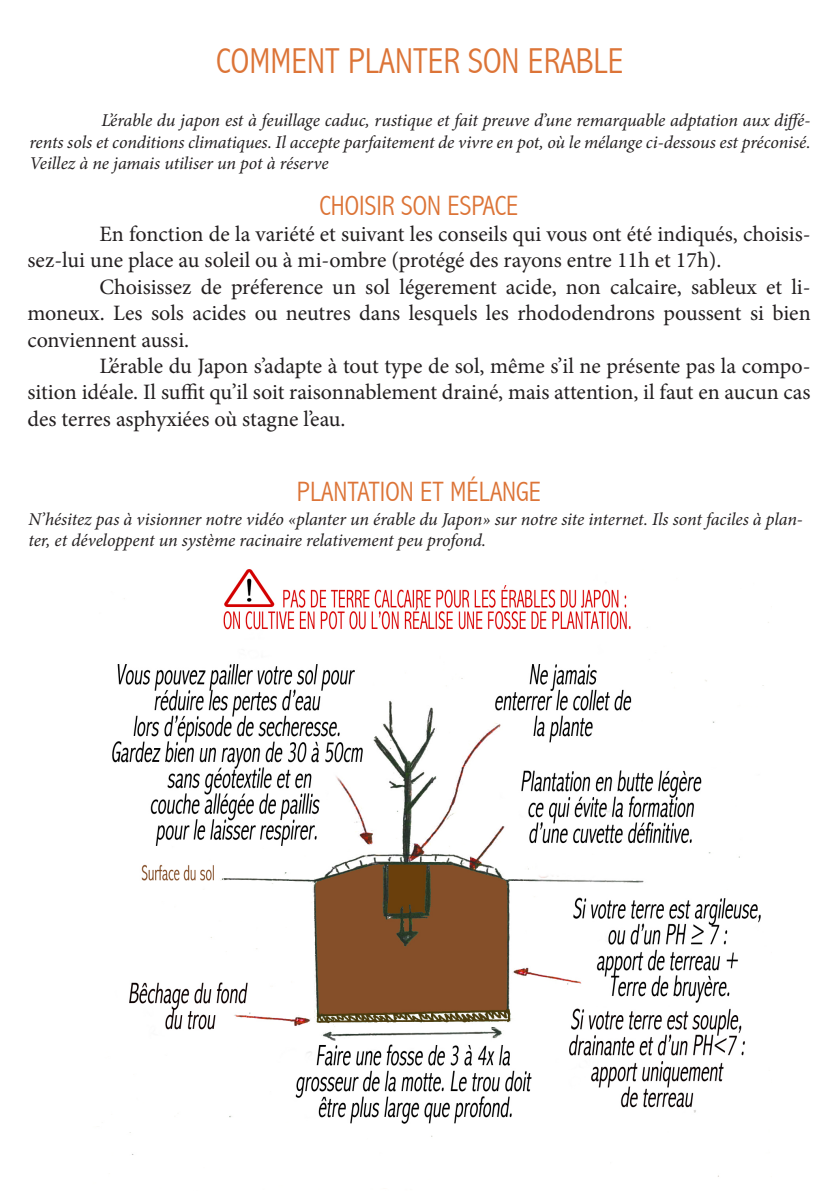
<style>
.page{position:relative;width:840px;height:1191px;background:#fff}
.page>*{position:absolute;margin:0;border:0;box-sizing:border-box;transform-origin:0 0}
.t1{font:300 condensed 36px "Abadi";color:#dc7437}
.t2{font:300 condensed 28px "Abadi";color:#dc7437}
.t3{font:22px/26.4px "Minion Pro";color:#231f20;text-align:justify}
.t4{font:italic 18px/21.6px "Minion Pro";letter-spacing:-.01em;color:#231f20;text-align:justify}
</style>
<div class="page">
<img style="left:112px;top:569px;width:657px;height:608px">
<p class="t1" style="left:216px;top:40px;width:408px">COMMENT PLANTER SON ERABLE</p>
<p class="t4" style="left:29px;top:109px;width:782px;text-indent:72px">L’érable du japon est à feuillage caduc, rustique et fait preuve d’une remarquable adptation aux diffé&shy;rents sols et conditions climatiques. Il accepte parfaitement de vivre en pot, où le mélange ci-dessous est préconisé.<br>Veillez à ne jamais utiliser un pot à réserve</p>
<p class="t2" style="left:319px;top:189px;width:200px">CHOISIR SON ESPACE</p>
<p class="t3" style="left:27px;top:221px;width:784px;text-indent:72px">En fonction de la variété et suivant les conseils qui vous ont été indiqués, choisis&shy;sez-lui une place au soleil ou à mi-ombre (protégé des rayons entre 11h et 17h).</p>
<p class="t3" style="left:27px;top:274px;width:784px;text-indent:72px">Choisissez de préference un sol légerement acide, non calcaire, sableux et li&shy;moneux. Les sols acides ou neutres dans lesquels les rhododendrons poussent si bien conviennent aussi.</p>
<p class="t3" style="left:27px;top:353px;width:784px;text-indent:72px">L’érable du Japon s’adapte à tout type de sol, même s’il ne présente pas la compo&shy;sition idéale. Il suffit qu’il soit raisonnablement drainé, mais attention, il faut en aucun cas des terres asphyxiées où stagne l’eau.</p>
<p class="t2" style="left:297px;top:475px;width:245px">PLANTATION ET MÉLANGE</p>
<p class="t4" style="left:28px;top:508px;width:775px">N’hésitez pas à visionner notre vidéo «planter un érable du Japon» sur notre site internet. Ils sont faciles à plan&shy;ter, et développent un système racinaire relativement peu profond.</p>
</div>
